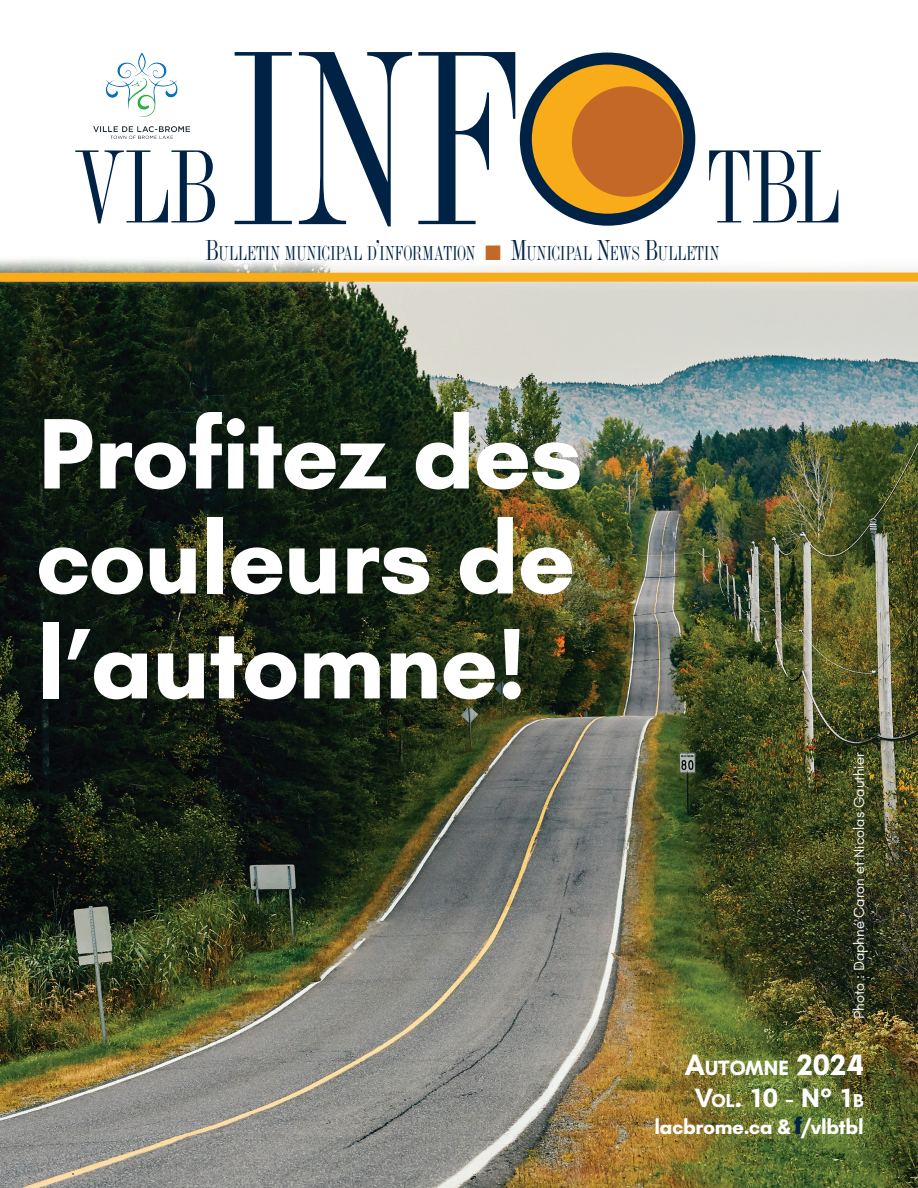
<style>
.page{position:relative;width:918px;height:1188px;background:#fff}
.page>*{position:absolute;margin:0;border:0;box-sizing:border-box;transform-origin:0 0}
.t1{font:258px "Torino Modern";color:#002345}
.t2{font:108px "Torino Modern";color:#002345}
.t3{font:700 102px/105px "Glacial Indifference";color:#fff;text-align:justify}
.t4{font:700 27px "Glacial Indifference";color:#fff}
.t5{font:21px "Torino Modern";letter-spacing:.01em;color:#002345}
.t6{font:700 21px "Glacial Indifference";letter-spacing:-.005em;color:#fff}
.t7{font:700 21px "Glacial Indifference";letter-spacing:-.015em;color:#fff}
.t8{font:15px "Glacial Indifference";color:#fff}
.s1{font-size:30px}
.s2{color:#c46828}
.s3{font-size:18.9px}
.s4{font-family:"Helvetica Neue";font-weight:900;font-stretch:condensed;font-size:24px;color:#002345}
</style>
<div class="page">
<img style="left:0;top:259px;width:918px;height:929px">
<div style="left:0;top:273px;width:918px;height:9px;background:#f8ac1a"></div>
<img style="left:94px;top:52px;width:95px;height:86px">
<svg style="left:526px;top:59px;width:163px;height:161px;background:#cc9321"></svg>
<div style="left:520px;top:53px;width:175px;height:173px;border:12px solid #002345;border-radius:50%"></div>
<div style="left:572px;top:86px;width:110px;height:111px;background:#c46828;border-radius:50%"></div>
<h1 class="t1" style="left:232px;top:-3px;width:292px">INF</h1>
<h2 class="t2" style="left:75px;top:128px;width:144px">VLB</h2>
<h2 class="t2" style="left:707px;top:128px;width:135px">TBL</h2>
<p class="t5" style="left:206px;top:242px;width:515px"><span class="s1">B</span>ULLETIN MUNICIPAL D<span class="s1">’</span>INFORMATION <span class="s2">■</span> <span class="s1">M</span>UNICIPAL <span class="s1">N</span>EWS <span class="s1">B</span>ULLETIN</p>
<h3 class="t3" style="left:37px;top:402px;width:547px">Profitez des couleurs de l’automne!</h3>
<p class="t8" style="left:850px;top:1019px;width:268px;rotate:-90deg">Photo : Daphné Caron et Nicolas Gauthier</p>
<p class="t7" style="left:685px;top:1055px;width:180px"><span class="s1">A</span>UTOMNE <span class="s1">2024</span></p>
<p class="t4" style="left:695px;top:1081px;width:170px">V<span class="s3">OL</span>. 10 - N° 1<span class="s3">B</span></p>
<p class="t6" style="left:654px;top:1114px;width:211px">lacbrome.ca &amp; <span class="s4">f</span>/vlbtbl</p>
</div>
